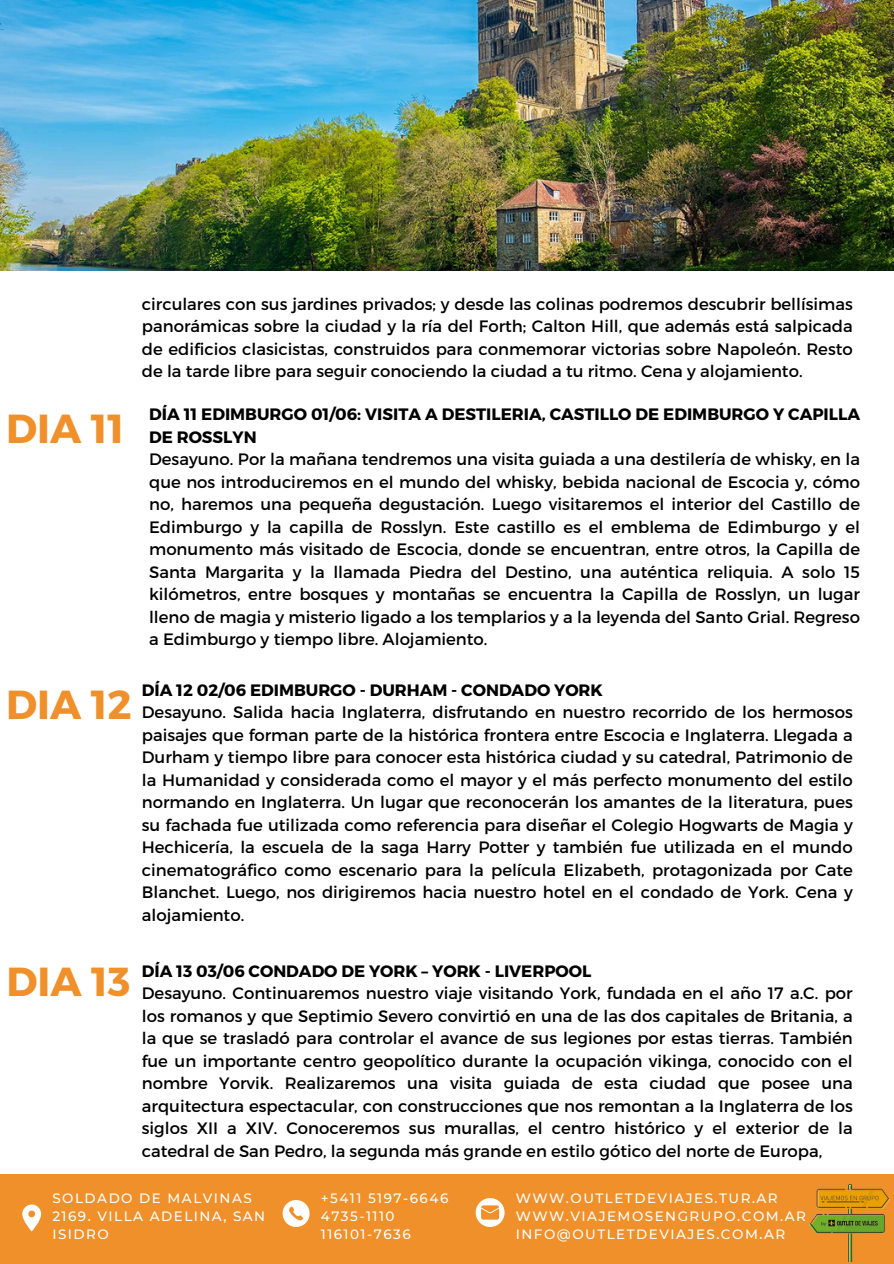
<style>
.page{position:relative;width:894px;height:1264px;background:#fff}
.page>*{position:absolute;margin:0;border:0;box-sizing:border-box;transform-origin:0 0}
.t1{font:700 40.5px "Montserrat";color:#ef902a}
.t2{font:16.5px/22.5px "Montserrat";color:#000}
.t3{font:500 13.5px/18px "Montserrat";letter-spacing:.11em;color:#fff}
.s1{font-weight:700}
</style>
<div class="page">
<img style="left:0;top:0;width:893px;height:270px">
<div style="left:0;top:1174px;width:893px;height:89px;background:#ef902a"></div>
<svg style="left:22px;top:1204px;width:19px;height:27px"></svg>
<svg style="left:475px;top:1198px;width:29px;height:28px"></svg>
<svg style="left:282px;top:1200px;width:27px;height:26px"></svg>
<img style="left:809px;top:1184px;width:81px;height:77px">
<p class="t2" style="left:142px;top:292px;width:712px;text-align:justify">circulares con sus jardines privados; y desde las colinas podremos descubrir bellísimas panorámicas sobre la ciudad y la ría del Forth; Calton Hill, que además está salpicada de edificios clasicistas, construidos para conmemorar victorias sobre Napoleón. Resto de la tarde libre para seguir conociendo la ciudad a tu ritmo. Cena y alojamiento.</p>
<p class="t1" style="left:6px;top:402px;width:119px">DIA 11</p>
<p class="t2" style="left:149px;top:402px;width:712px"><span class="s1">DÍA 11 EDIMBURGO 01/06: VISITA A DESTILERIA, CASTILLO DE EDIMBURGO Y CAPILLA DE ROSSLYN<br></span>Desayuno. Por la mañana tendremos una visita guiada a una destilería de whisky, en la que nos introduciremos en el mundo del whisky, bebida nacional de Escocia y, cómo no, haremos una pequeña degustación. Luego visitaremos el interior del Castillo de Edimburgo y la capilla de Rosslyn. Este castillo es el emblema de Edimburgo y el monumento más visitado de Escocia, donde se encuentran, entre otros, la Capilla de Santa Margarita y la llamada Piedra del Destino, una auténtica reliquia. A solo 15 kilómetros, entre bosques y montañas se encuentra la Capilla de Rosslyn, un lugar lleno de magia y misterio ligado a los templarios y a la leyenda del Santo Grial. Regreso a Edimburgo y tiempo libre. Alojamiento.</p>
<p class="t1" style="left:6px;top:678px;width:127px">DIA 12</p>
<p class="t2" style="left:142px;top:677px;width:712px"><span class="s1">DÍA 12 02/06 EDIMBURGO - DURHAM - CONDADO YORK<br></span>Desayuno. Salida hacia Inglaterra, disfrutando en nuestro recorrido de los hermosos paisajes que forman parte de la histórica frontera entre Escocia e Inglaterra. Llegada a Durham y tiempo libre para conocer esta histórica ciudad y su catedral, Patrimonio de la Humanidad y considerada como el mayor y el más perfecto monumento del estilo normando en Inglaterra. Un lugar que reconocerán los amantes de la literatura, pues su fachada fue utilizada como referencia para diseñar el Colegio Hogwarts de Magia y Hechicería, la escuela de la saga Harry Potter y también fue utilizada en el mundo cinematográfico como escenario para la película Elizabeth, protagonizada por Cate Blanchet. Luego, nos dirigiremos hacia nuestro hotel en el condado de York. Cena y alojamiento.</p>
<p class="t1" style="left:7px;top:955px;width:125px">DIA 13</p>
<p class="t2" style="left:142px;top:958px;width:712px"><span class="s1">DÍA 13 03/06 CONDADO DE YORK – YORK - LIVERPOOL<br></span>Desayuno. Continuaremos nuestro viaje visitando York, fundada en el año 17 a.C. por los romanos y que Septimio Severo convirtió en una de las dos capitales de Britania, a la que se trasladó para controlar el avance de sus legiones por estas tierras. También fue un importante centro geopolítico durante la ocupación vikinga, conocido con el nombre Yorvik. Realizaremos una visita guiada de esta ciudad que posee una arquitectura espectacular, con construcciones que nos remontan a la Inglaterra de los siglos XII a XIV. Conoceremos sus murallas, el centro histórico y el exterior de la catedral de San Pedro, la segunda más grande en estilo gótico del norte de Europa,</p>
<h2 class="t3" style="left:52px;top:1189px;width:214px">SOLDADO DE MALVINAS<br>2169. VILLA ADELINA, SAN<br>ISIDRO</h2>
<h1 class="t3" style="left:321px;top:1189px;width:129px">+5411 5197-6646</h1>
<h2 class="t3" style="left:321px;top:1207px;width:75px">4735-1110</h2>
<h1 class="t3" style="left:321px;top:1225px;width:91px">116101-7636</h1>
<h2 class="t3" style="left:515px;top:1189px;width:263px">WWW.OUTLETDEVIAJES.TUR.AR</h2>
<h1 class="t3" style="left:515px;top:1207px;width:291px">WWW.VIAJEMOSENGRUPO.COM.AR</h1>
<h2 class="t3" style="left:515px;top:1225px;width:271px">INFO@OUTLETDEVIAJES.COM.AR</h2>
</div>
